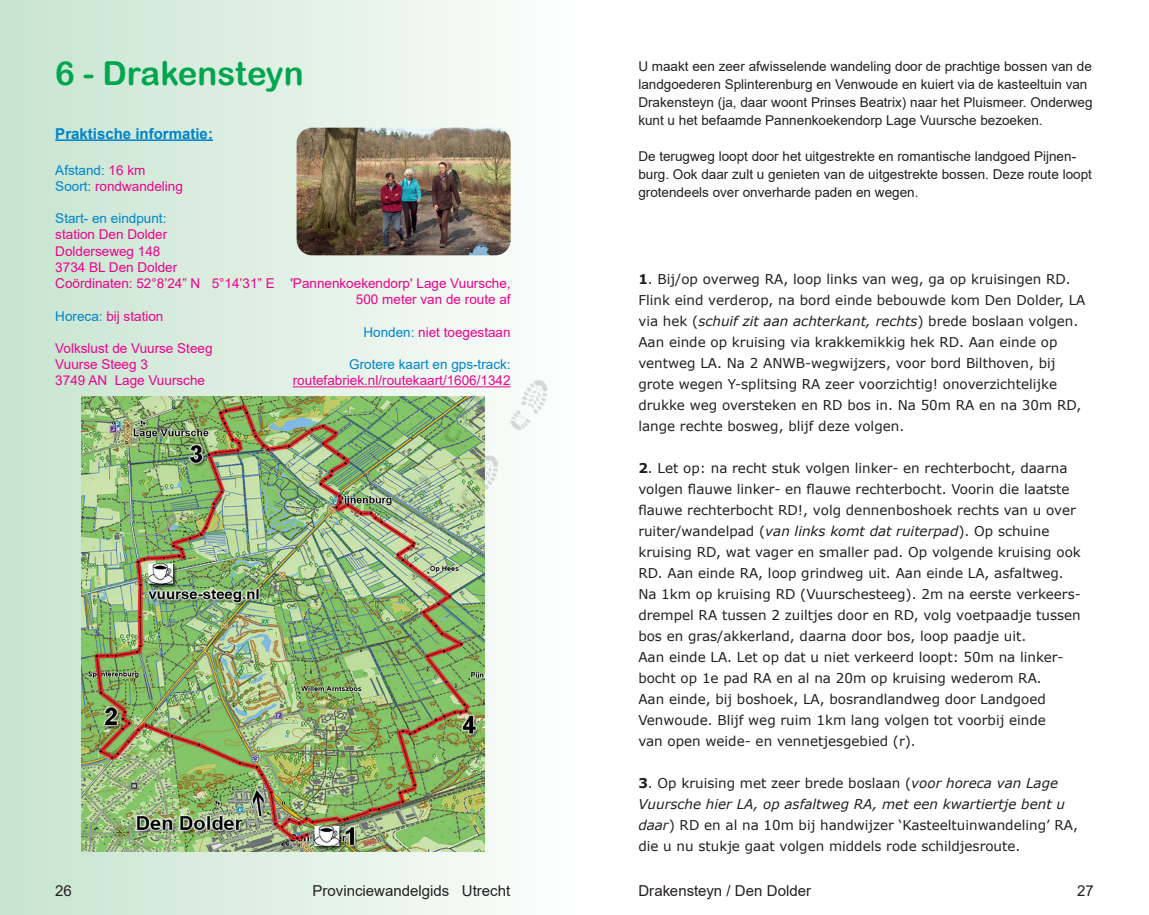
<style>
.page{position:relative;width:1149px;height:915px;background:#fff}
.page>*{position:absolute;margin:0;border:0;box-sizing:border-box;transform-origin:0 0}
.t1{font:33px "Arial Rounded MT Bold";color:#00a54f}
.t2{font:15px "Arial";color:#231f20}
.t3{font:700 15px "Arial";color:#0084ca}
.t4{font:13.5px/21px "Verdana";color:#231f20}
.t5{font:13.5px/18px "Arial";color:#231f20}
.t6{font:13.5px/16.2px "Arial";color:#ed028c}
.t7{font:13.5px "Arial";color:#0084ca}
.s1{color:#0084ca}
.s2{font-weight:700}
.s3{font-style:italic}
</style>
<div class="page">
<div style="left:0;top:0;width:574px;height:914px;background:linear-gradient(to right,#c7e4cf,#fcfdfc)"></div>
<hr style="left:55px;top:139px;width:158px;height:2px;background:#0084ca">
<img style="left:296px;top:128px;width:214px;height:127px">
<hr style="left:293px;top:386px;width:217px;height:1px;background:#ed028c">
<img style="left:81px;top:396px;width:403px;height:454px">
<img style="left:375px;top:353px;width:190px;height:199px">
<h1 class="t1" style="left:55px;top:53px;width:250px">6 - Drakensteyn</h1>
<p class="t3" style="left:55px;top:123px;width:159px">Praktische informatie:</p>
<p class="t6" style="left:55px;top:162px;width:129px"><span class="s1">Afstand:</span> 16 km<br><span class="s1">Soort:</span> rondwandeling</p>
<p class="t7" style="left:55px;top:209px;width:113px">Start- en eindpunt:</p>
<p class="t6" style="left:55px;top:226px;width:221px">station Den Dolder<br>Dolderseweg 148<br>3734 BL Den Dolder<br>Coördinaten: 52°8’24” N 5°14’31” E</p>
<p class="t6" style="left:55px;top:307px;width:110px"><span class="s1">Horeca:</span> bij station</p>
<p class="t6" style="left:55px;top:340px;width:159px">Volkslust de Vuurse Steeg<br>Vuurse Steeg 3<br>3749 AN Lage Vuursche</p>
<p class="t6" style="left:290px;top:275px;width:222px;text-align:right">'Pannenkoekendorp' Lage Vuursche,<br>500 meter van de route af</p>
<p class="t6" style="left:363px;top:324px;width:149px"><span class="s1">Honden:</span> niet toegestaan</p>
<p class="t7" style="left:349px;top:355px;width:163px">Grotere kaart en gps-track:</p>
<p class="t6" style="left:293px;top:372px;width:219px">routefabriek.nl/routekaart/1606/1342</p>
<p class="t5" style="left:638px;top:57px;width:455px">U maakt een zeer afwisselende wandeling door de prachtige bossen van de landgoederen Splinterenburg en Venwoude en kuiert via de kasteeltuin van Drakensteyn (ja, daar woont Prinses Beatrix) naar het Pluismeer. Onderweg kunt u het befaamde Pannenkoekendorp Lage Vuursche bezoeken.</p>
<p class="t5" style="left:638px;top:147px;width:455px">De terugweg loopt door het uitgestrekte en romantische landgoed Pijnen&shy;burg. Ook daar zult u genieten van de uitgestrekte bossen. Deze route loopt grotendeels over onverharde paden en wegen.</p>
<p class="t4" style="left:638px;top:268px;width:448px"><span class="s2">1</span>. Bij/op overweg RA, loop links van weg, ga op kruisingen RD.<br>Flink eind verderop, na bord einde bebouwde kom Den Dolder, LA via hek (<span class="s3">schuif zit aan achterkant, rechts</span>) brede boslaan volgen.<br>Aan einde op kruising via krakkemikkig hek RD. Aan einde op ventweg LA. Na 2 ANWB-wegwijzers, voor bord Bilthoven, bij grote wegen Y-splitsing RA zeer voorzichtig! onoverzichtelijke drukke weg oversteken en RD bos in. Na 50m RA en na 30m RD, lange rechte bosweg, blijf deze volgen.</p>
<p class="t4" style="left:638px;top:457px;width:444px"><span class="s2">2</span>. Let op: na recht stuk volgen linker- en rechterbocht, daarna volgen flauwe linker- en flauwe rechterbocht. Voorin die laatste flauwe rechterbocht RD!, volg dennenboshoek rechts van u over ruiter/wandelpad (<span class="s3">van links komt dat ruiterpad</span>). Op schuine kruising RD, wat vager en smaller pad. Op volgende kruising ook RD. Aan einde RA, loop grindweg uit. Aan einde LA, asfaltweg.<br>Na 1km op kruising RD (Vuurschesteeg). 2m na eerste verkeers&shy;drempel RA tussen 2 zuiltjes door en RD, volg voetpaadje tussen bos en gras/akkerland, daarna door bos, loop paadje uit.<br>Aan einde LA. Let op dat u niet verkeerd loopt: 50m na linker&shy;bocht op 1e pad RA en al na 20m op kruising wederom RA.<br>Aan einde, bij boshoek, LA, bosrandlandweg door Landgoed Venwoude. Blijf weg ruim 1km lang volgen tot voorbij einde<br>van open weide- en vennetjesgebied (r).</p>
<p class="t4" style="left:638px;top:772px;width:441px"><span class="s2">3</span>. Op kruising met zeer brede boslaan (<span class="s3">voor horeca van Lage Vuursche hier LA, op asfaltweg RA, met een kwartiertje bent u daar</span>) RD en al na 10m bij handwijzer ‘Kasteeltuinwandeling’ RA, die u nu stukje gaat volgen middels rode schildjesroute.</p>
<p class="t2" style="left:55px;top:880px;width:18px">26</p>
<p class="t2" style="left:312px;top:880px;width:199px">Provinciewandelgids Utrecht</p>
<p class="t2" style="left:638px;top:880px;width:174px">Drakensteyn / Den Dolder</p>
<p class="t2" style="left:1076px;top:880px;width:18px">27</p>
</div>
